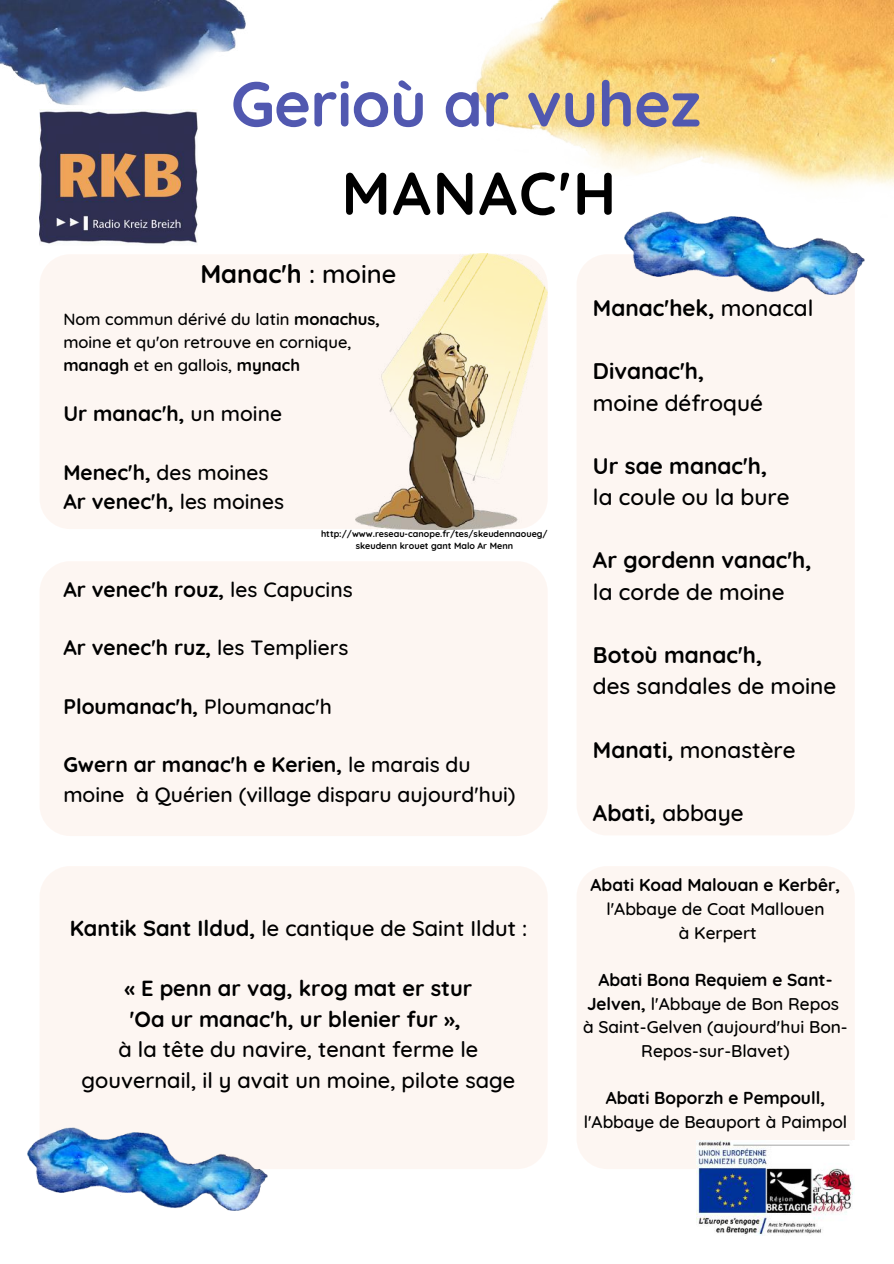
<style>
.page{position:relative;width:894px;height:1264px;background:#fff}
.page>*{position:absolute;margin:0;border:0;box-sizing:border-box;transform-origin:0 0}
.t1{font:700 63px "Quicksand";letter-spacing:-.01em;color:#5158b0}
.t2{font:700 60px "Quicksand";letter-spacing:.03em;color:#000}
.t3{font:700 25.5px "Quicksand";color:#000}
.t4{font:700 22.5px "Quicksand";color:#000}
.t5{font:500 22.5px "Quicksand";color:#000}
.t6{font:500 21.75px/30.5px "Quicksand";color:#000;text-align:center}
.t7{font:700 21.75px/30.5px "Quicksand";color:#000}
.t8{font:700 21px/29px "Quicksand";color:#000}
.t9{font:500 21px/29.2px "Quicksand";color:#000}
.t10{font:500 17.25px/23.7px "Quicksand";color:#000;text-align:center}
.t11{font:700 17.25px "Quicksand";color:#000}
.t12{font:500 16.5px/23px "Quicksand";color:#000}
.t13{font:700 9px/12px "Quicksand";color:#000;text-align:center}
.s1{font-weight:500}
.s2{font-weight:700}
</style>
<div class="page">
<div style="left:576px;top:254px;width:278px;height:581px;background:#fdf6f2;border-radius:31px"></div>
<div style="left:39px;top:254px;width:508px;height:275px;background:#fdf6f2;border-radius:31px"></div>
<div style="left:39px;top:561px;width:508px;height:275px;background:#fdf6f2;border-radius:31px"></div>
<div style="left:39px;top:866px;width:508px;height:303px;background:#fdf6f2;border-radius:31px"></div>
<div style="left:576px;top:866px;width:278px;height:303px;background:#fdf6f2;border-radius:31px"></div>
<img style="left:0;top:0;width:246px;height:105px">
<img style="left:624px;top:218px;width:240px;height:77px">
<img style="left:28px;top:1127px;width:239px;height:83px">
<img style="left:476px;top:0;width:417px;height:218px">
<img style="left:39px;top:109px;width:158px;height:135px">
<img style="left:696px;top:1140px;width:158px;height:95px">
<img style="left:355px;top:253px;width:192px;height:276px">
<h1 class="t1" style="left:231px;top:63px;width:471px">Gerioù ar vuhez</h1>
<h2 class="t2" style="left:341px;top:155px;width:276px">MANAC'H</h2>
<h3 class="t3" style="left:200px;top:258px;width:197px">Manac'h <span class="s1">: moine</span></h3>
<p class="t12" style="left:63px;top:308px;width:318px">Nom commun dérivé du latin <span class="s2">monachus, </span>moine et qu'on retrouve en cornique, <span class="s2">managh</span> et en gallois, <span class="s2">mynach</span></p>
<p class="t8" style="left:63px;top:399px;width:220px">Ur manac'h, <span class="s1">un moine</span></p>
<p class="t8" style="left:63px;top:457px;width:222px">Menec'h, <span class="s1">des moines<br></span>Ar venec'h, <span class="s1">les moines</span></p>
<p class="t13" style="left:321px;top:527px;width:228px">http://www.reseau-canope.fr/tes/skeudennaoueg/ skeudenn krouet gant Malo Ar Menn</p>
<p class="t8" style="left:63px;top:574px;width:291px">Ar venec'h rouz, <span class="s1">les Capucins</span></p>
<p class="t8" style="left:63px;top:633px;width:286px">Ar venec'h ruz, <span class="s1">les Templiers</span></p>
<p class="t8" style="left:63px;top:691px;width:270px">Ploumanac'h, <span class="s1">Ploumanac'h</span></p>
<p class="t9" style="left:63px;top:750px;width:453px"><span class="s2">Gwern ar manac'h e Kerien,</span> le marais du moine à Quérien (village disparu aujourd'hui)</p>
<p class="t6" style="left:70px;top:912px;width:459px"><span class="s2">Kantik Sant Ildud,</span> le cantique de Saint Ildut :</p>
<p class="t7" style="left:124px;top:973px;width:349px">« E penn ar vag, krog mat er stur 'Oa ur manac'h, ur blenier fur »,</p>
<p class="t6" style="left:82px;top:1033px;width:435px">à la tête du navire, tenant ferme le gouvernail, il y avait un moine, pilote sage</p>
<h3 class="t4" style="left:592px;top:293px;width:222px">Manac'hek, <span class="s1">monacal</span></h3>
<h3 class="t4" style="left:592px;top:356px;width:113px">Divanac'h,</h3>
<h3 class="t5" style="left:592px;top:388px;width:171px">moine défroqué</h3>
<h3 class="t4" style="left:592px;top:451px;width:176px">Ur sae manac'h,</h3>
<h3 class="t5" style="left:592px;top:482px;width:198px">la coule ou la bure</h3>
<h3 class="t4" style="left:592px;top:545px;width:220px">Ar gordenn vanac'h,</h3>
<h3 class="t5" style="left:592px;top:577px;width:193px">la corde de moine</h3>
<h3 class="t4" style="left:592px;top:640px;width:171px">Botoù manac'h,</h3>
<h3 class="t5" style="left:592px;top:672px;width:245px">des sandales de moine</h3>
<h3 class="t5" style="left:592px;top:735px;width:204px"><span class="s2">Manati,</span> monastère</h3>
<h3 class="t4" style="left:592px;top:798px;width:152px">Abati, <span class="s1">abbaye</span></h3>
<p class="t11" style="left:590px;top:874px;width:251px">Abati Koad Malouan e Kerbêr,</p>
<p class="t10" style="left:606px;top:896px;width:219px">l'Abbaye de Coat Mallouen à Kerpert</p>
<p class="t10" style="left:583px;top:967px;width:266px"><span class="s2">Abati Bona Requiem e Sant-<br>Jelven,</span> l'Abbaye de Bon Repos à Saint-Gelven (aujourd'hui Bon-<br>Repos-sur-Blavet)</p>
<p class="t11" style="left:605px;top:1087px;width:221px">Abati Boporzh e Pempoull,</p>
<p class="t10" style="left:583px;top:1109px;width:265px">l'Abbaye de Beauport à Paimpol</p>
</div>
